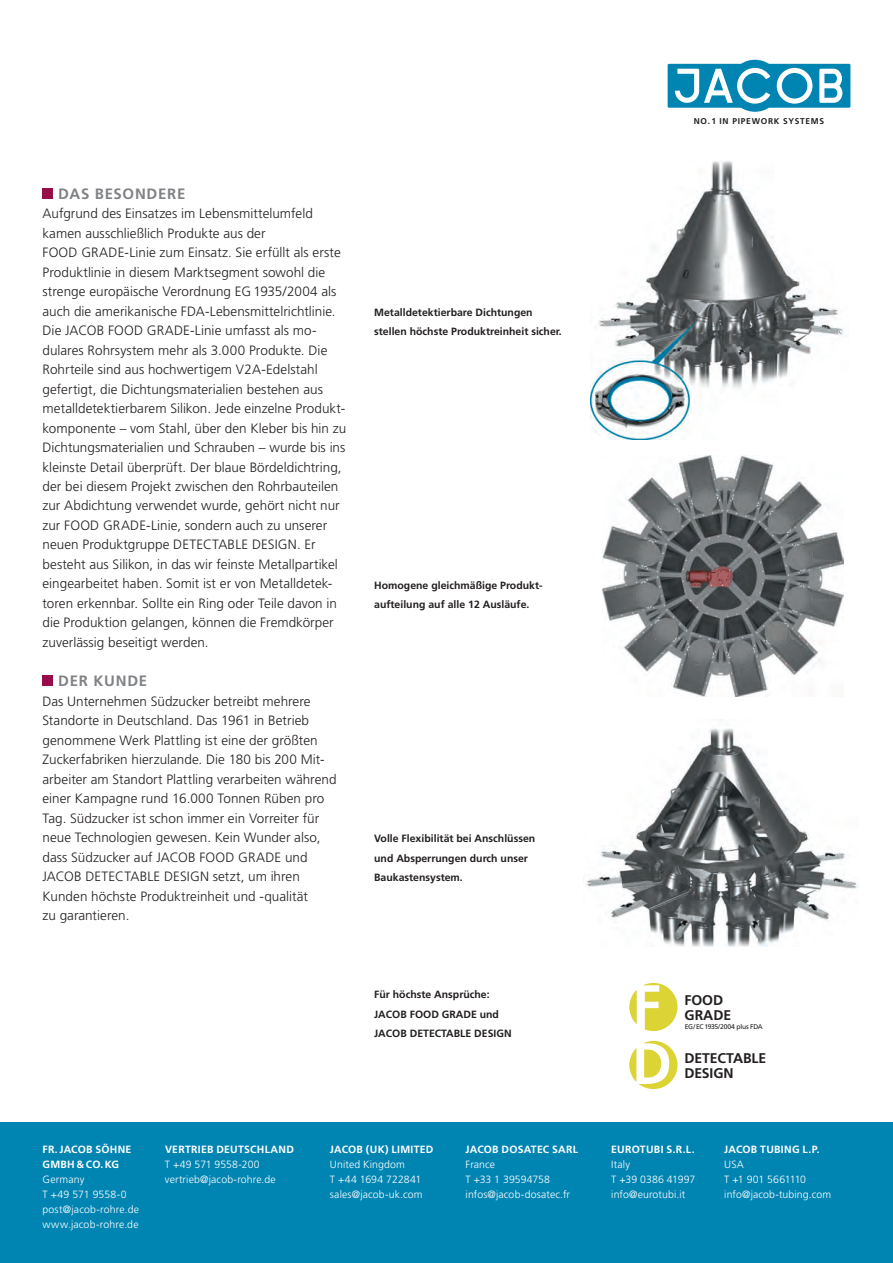
<style>
.page{position:relative;width:893px;height:1263px;background:#fff}
.page>*{position:absolute;margin:0;border:0;box-sizing:border-box;transform-origin:0 0}
.t1{font:700 15px "Frutiger";letter-spacing:.05em;color:#808285}
.t2{font:700 14.1px/14.9px "Frutiger";letter-spacing:-.005em;color:#231f20}
.t3{font:300 13.5px/19.5px "Frutiger";letter-spacing:.005em;color:#231f20}
.t4{font:300 10.5px/15px "Frutiger LT Std";letter-spacing:.01em;color:#fff}
.t5{font:700 10.5px/19.5px "Frutiger";color:#231f20}
.t6{font:700 10.5px/15px "Frutiger";letter-spacing:.025em;color:#fff}
.t7{font:700 8.4px "Frutiger 65";letter-spacing:.085em;color:#231f20}
.t8{font:6.75px "Frutiger LT Std";letter-spacing:-.04em;color:#231f20}
</style>
<div class="page">
<div style="left:43px;top:188px;width:10px;height:11px;background:#970d49"></div>
<div style="left:43px;top:676px;width:10px;height:10px;background:#970d49"></div>
<div style="left:0;top:1123px;width:893px;height:140px;background:#0085b3"></div>
<svg style="left:629px;top:1041px;width:48px;height:48px"></svg>
<svg style="left:629px;top:983px;width:48px;height:48px"></svg>
<img style="left:583px;top:724px;width:275px;height:223px">
<img style="left:590px;top:161px;width:259px;height:278px">
<img style="left:602px;top:456px;width:241px;height:240px">
<svg style="left:668px;top:60px;width:182px;height:52px"></svg>
<p class="t1" style="left:58px;top:184px;width:129px">Das Besondere</p>
<p class="t3" style="left:43px;top:204px;width:305px">Aufgrund des Einsatzes im Lebensmittelumfeld kamen ausschließlich Produkte aus der<br>FOOD GRADE-Linie zum Einsatz. Sie erfüllt als erste Produktlinie in diesem Marktsegment sowohl die strenge europäische Verordnung EG 1935/2004 als auch die amerikanische FDA-Lebensmittelrichtlinie.<br>Die JACOB FOOD GRADE-Linie umfasst als mo&shy;dulares Rohrsystem mehr als 3.000 Produkte. Die Rohrteile sind aus hochwertigem V2A-Edelstahl gefertigt, die Dichtungsmaterialien bestehen aus metalldetektierbarem Silikon. Jede einzelne Produkt&shy;komponente – vom Stahl, über den Kleber bis hin zu Dichtungsmaterialien und Schrauben – wurde bis ins kleinste Detail überprüft. Der blaue Bördeldichtring, der bei diesem Projekt zwischen den Rohrbauteilen zur Abdichtung verwendet wurde, gehört nicht nur zur FOOD GRADE-Linie, sondern auch zu unserer neuen Produktgruppe DETECTABLE DESIGN. Er besteht aus Silikon, in das wir feinste Metallpartikel eingearbeitet haben. Somit ist er von Metalldetek&shy;toren erkennbar. Sollte ein Ring oder Teile davon in die Produktion gelangen, können die Fremdkörper zuverlässig beseitigt werden.</p>
<p class="t1" style="left:58px;top:672px;width:90px">Der Kunde</p>
<p class="t3" style="left:43px;top:691px;width:296px">Das U nternehmen Südzucker betreibt mehrere Standorte in Deutschland. Das 1961 in Betrieb genommene Werk Plattling ist eine der größten Zuckerfabriken hierzulande. Die 180 bis 200 Mit&shy;arbeiter am Standort Plattling verarbeiten während einer Kampagne rund 16.000 Tonnen Rüben pro Tag. Südzucker ist schon immer ein Vorreiter für neue Technologien gewesen. Kein Wunder also, dass Südzucker auf JACOB FOOD GRADE und JACOB DETECTABLE DESIGN setzt, um ihren Kunden höchste Produktreinheit und -qualität<br>zu garantieren.</p>
<p class="t5" style="left:374px;top:302px;width:189px">Metalldetektierbare Dichtungen stellen höchste Produktreinheit sicher.</p>
<p class="t5" style="left:374px;top:575px;width:170px">Homogene gleichmäßige Produkt&shy;aufteilung auf alle 12 Ausläufe.</p>
<p class="t5" style="left:374px;top:829px;width:163px">Volle Flexibilität bei Anschlüssen und Absperrungen durch unser<br>Baukastensystem.</p>
<p class="t5" style="left:374px;top:985px;width:117px">Für höchste Ansprüche:<br>JACOB FOO</p>
<p class="t5" style="left:374px;top:1004px;width:126px;text-indent:89px">DE und<br>JACOB DETECTABLE DESIGN</p>
<p class="t5" style="left:431px;top:1004px;width:19px">D GRA</p>
<p class="t6" style="left:43px;top:1142px;width:90px">Fr. Jacob Söhne<br>GmbH</p>
<p class="t6" style="left:77px;top:1157px;width:33px">&amp; Co. KG</p>
<p class="t4" style="left:43px;top:1172px;width:98px">Germany<br>T +49 571 9558-0 post@jacob-rohre.de www.jacob-rohre.de</p>
<p class="t6" style="left:165px;top:1142px;width:9px">VERTRIE</p>
<p class="t6" style="left:207px;top:1142px;width:20px">B DEUTS</p>
<p class="t6" style="left:250px;top:1142px;width:45px">CHLAN D</p>
<p class="t4" style="left:165px;top:1157px;width:112px">T +49 571 9558-200 vertrieb@jacob-rohre.de</p>
<p class="t6" style="left:330px;top:1142px;width:104px">Jacob (UK ) Lim ited</p>
<p class="t4" style="left:330px;top:1157px;width:94px">United Kingdom<br>T +44 1694 722841 sales@jacob-uk.com</p>
<p class="t6" style="left:466px;top:1142px;width:112px">Jacob Dosatec Sarl</p>
<p class="t4" style="left:466px;top:1157px;width:106px">France<br>T +33 1 39594758 infos@jacob-dosatec.fr</p>
<p class="t7" style="left:694px;top:116px;width:132px">NO. 1 IN PIPEWORK SYSTEMS</p>
<p class="t2" style="left:684px;top:992px;width:48px">FOOD<br>GRADE</p>
<p class="t8" style="left:685px;top:1023px;width:80px">EG / EC 1935/2004 plus FDA</p>
<p class="t2" style="left:684px;top:1050px;width:84px">DETECTABLE<br>DESIGN</p>
<p class="t6" style="left:611px;top:1142px;width:85px">Eurotubi s.r.l.</p>
<p class="t4" style="left:611px;top:1157px;width:86px">Italy<br>T +39 0386 41997 info@eurotubi.it</p>
<p class="t6" style="left:724px;top:1142px;width:97px">Jacob Tubing L.P.</p>
<p class="t4" style="left:724px;top:1157px;width:108px">USA<br>T +1 901 5661110 info@jacob-tubing.com</p>
</div>
